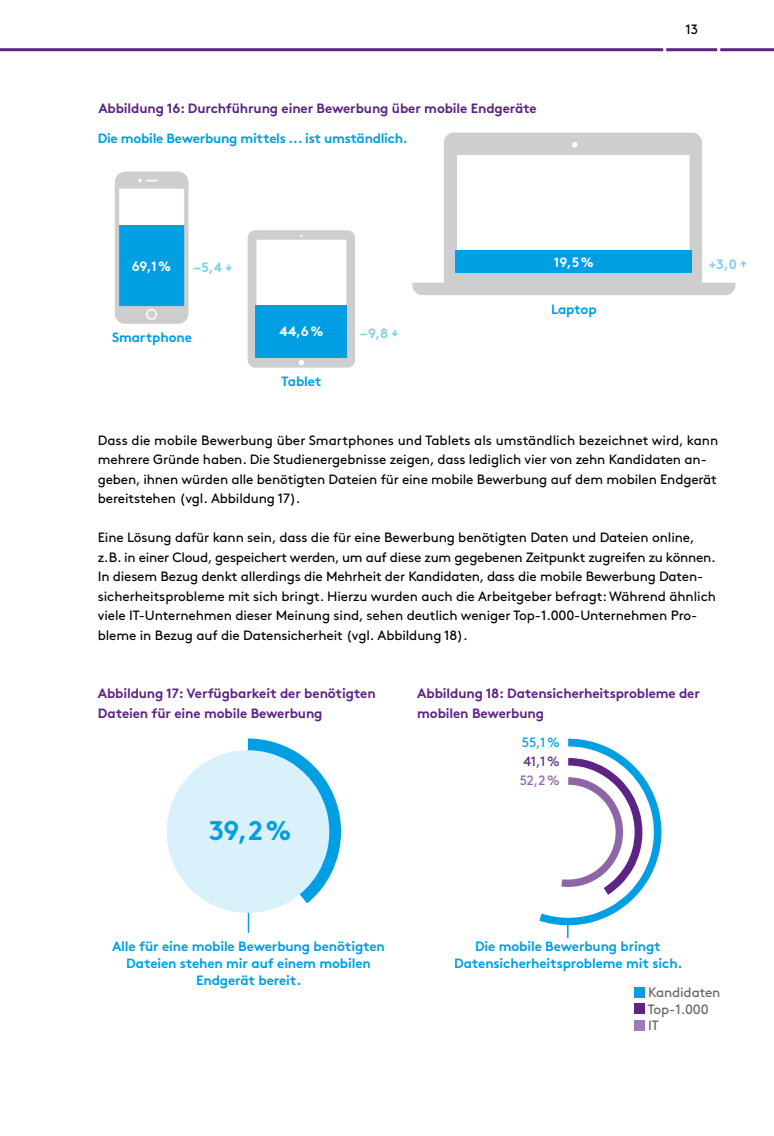
<style>
.page{position:relative;width:774px;height:1136px;background:#fff}
.page>*{position:absolute;margin:0;border:0;box-sizing:border-box;transform-origin:0 0}
.t1{font:700 27px "Brown Std";color:#009fe3}
.t2{font:13.5px/19.5px "Brown Std";letter-spacing:-.01em;color:#000}
.t3{font:700 13.5px/16.5px "Brown Std";letter-spacing:-.01em;color:#009fe3;text-align:center}
.t4{font:700 13.5px/19.5px "Brown Std";letter-spacing:-.01em;color:#5c2483}
.t5{font:13.5px/16.5px "Brown Std";letter-spacing:-.01em;color:#646363}
.t6{font:700 13.5px "Brown Std";color:#fff}
.t7{font:700 13.5px "Brown Std";color:#80cff1}
.t8{font:13.5px "Brown Std";color:#009fe3}
.t9{font:13.5px "Brown Std";color:#5c2483}
.t10{font:13.5px "Brown Std";color:#8d66a8}
</style>
<div class="page">
<hr style="left:0;top:48px;width:774px;height:3px;background:#5c2483">
<hr style="left:663px;top:32px;width:3px;height:33px;background:#fff">
<hr style="left:717px;top:32px;width:3px;height:33px;background:#fff">
<svg style="left:248px;top:230px;width:107px;height:137px"></svg>
<svg style="left:225px;top:264px;width:7px;height:7px"></svg>
<svg style="left:412px;top:133px;width:323px;height:162px"></svg>
<svg style="left:115px;top:172px;width:73px;height:152px"></svg>
<div style="left:456px;top:250px;width:236px;height:23px;background:#009fe3"></div>
<div style="left:255px;top:305px;width:92px;height:52px;background:#009fe3"></div>
<svg style="left:392px;top:330px;width:6px;height:6px"></svg>
<svg style="left:740px;top:261px;width:7px;height:6px"></svg>
<svg style="left:167px;top:738px;width:174px;height:194px"></svg>
<div style="left:634px;top:1019px;width:11px;height:11px;background:#9d7cb5"></div>
<div style="left:634px;top:1003px;width:11px;height:10px;background:#5c2483"></div>
<div style="left:634px;top:986px;width:11px;height:11px;background:#009fe3"></div>
<svg style="left:539px;top:738px;width:122px;height:200px"></svg>
<p class="t4" style="left:98px;top:99px;width:440px">Abbildung 16: Durchführung einer Bewerbung über mobile Endgeräte</p>
<p class="t3" style="left:98px;top:130px;width:312px">Die mobile Bewerbung mittels ... ist umständlich.</p>
<p class="t6" style="left:132px;top:257px;width:41px">69,1%</p>
<p class="t7" style="left:193px;top:259px;width:30px">–5,4</p>
<p class="t6" style="left:554px;top:254px;width:41px">19,5%</p>
<p class="t3" style="left:112px;top:329px;width:81px">Smartphone</p>
<p class="t6" style="left:279px;top:323px;width:45px">44,6%</p>
<p class="t7" style="left:360px;top:325px;width:30px">–9,8</p>
<p class="t3" style="left:281px;top:373px;width:42px">Tablet</p>
<p class="t3" style="left:551px;top:301px;width:47px">Laptop</p>
<p class="t2" style="left:685px;top:20px;width:14px">13</p>
<p class="t7" style="left:709px;top:255px;width:29px">+3,0</p>
<p class="t2" style="left:98px;top:430px;width:622px">Dass die mobile Bewerbung über Smartphones und Tablets als umständlich bezeichnet wird, kann mehrere Gründe haben. Die Studienergebnisse zeigen, dass lediglich vier von zehn Kandidaten an&shy;geben, ihnen würden alle benötigten Dateien für eine mobile Bewerbung auf dem mobilen Endgerät bereitstehen (vgl. Abbildung 17).</p>
<p class="t2" style="left:98px;top:528px;width:620px">Eine Lösung dafür kann sein, dass die für eine Bewerbung benötigten Daten und Dateien online, z.B. in einer Cloud, gespeichert werden, um auf diese zum gegebenen Zeitpunkt zugreifen zu können.<br>In diesem Bezug denkt allerdings die Mehrheit der Kandidaten, dass die mobile Bewerbung Daten&shy;sicherheitsprobleme mit sich bringt. Hierzu wurden auch die Arbeitgeber befragt: Während ähnlich viele IT-Unternehmen dieser Meinung sind, sehen deutlich weniger Top-1.000-Unternehmen Pro&shy;bleme in Bezug auf die Datensicherheit (vgl. Abbildung 18).</p>
<p class="t4" style="left:98px;top:683px;width:279px">Abbildung 17: Verfügbarkeit der benötigten<br>Dateien für eine mobile Bewerbung</p>
<h1 class="t1" style="left:209px;top:813px;width:84px">39,2%</h1>
<p class="t4" style="left:417px;top:683px;width:284px">Abbildung 18: Datensicherheitsprobleme der mobilen Bewerbung</p>
<p class="t8" style="left:522px;top:734px;width:40px">55,1%</p>
<p class="t9" style="left:523px;top:753px;width:38px">41,1%</p>
<p class="t10" style="left:520px;top:772px;width:42px">52,2%</p>
<p class="t3" style="left:112px;top:938px;width:274px">Alle für eine mobile Bewerbung benötigten<br>Dateien stehen mir auf einem mobilen<br>Endgerät bereit.</p>
<p class="t3" style="left:454px;top:938px;width:230px">Die mobile Bewerbung bringt<br>Datensicherheitsprobleme mit sich.</p>
<p class="t5" style="left:648px;top:984px;width:74px">Kandidaten<br>Top-1.000<br>IT</p>
</div>
